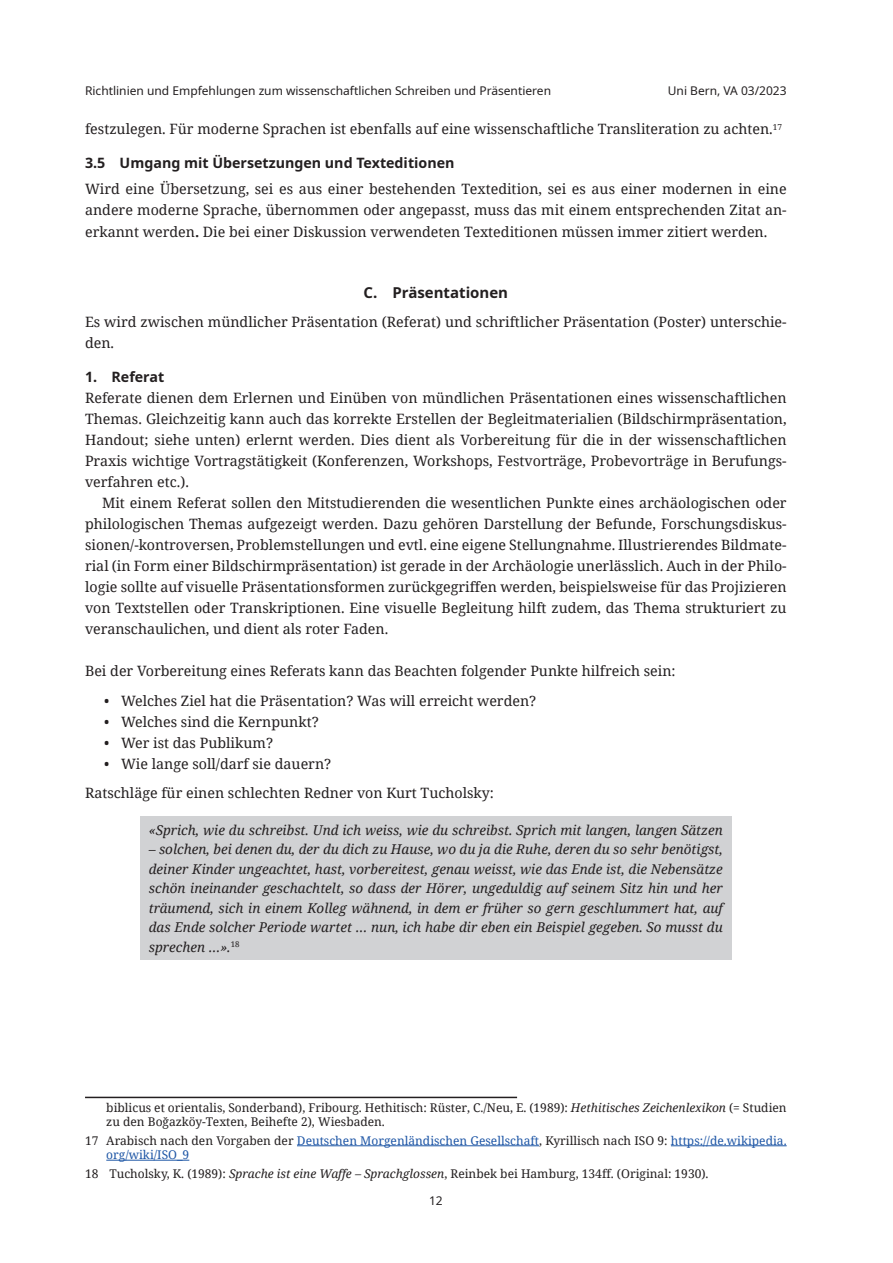
<style>
.page{position:relative;width:893px;height:1263px;background:#fff}
.page>*{position:absolute;margin:0;border:0;box-sizing:border-box;transform-origin:0 0}
.t1{font:700 15px "Noto Sans";color:#231f20}
.Text__ohne_Einzug{font:14.25px/21px "Noto Serif";color:#231f20}
.Text__mit_Einzug{font:14.25px/21px "Noto Serif";color:#231f20;text-align:justify}
.t2{font:700 14.25px "Noto Sans";color:#231f20}
.Zitat{font:italic 13.5px/19.5px "Noto Serif";color:#231f20;text-align:justify}
.Fussnote{font:12px/14.4px "Noto Serif";color:#231f20}
.Fussnote-2{font:12px/14.4px "Noto Serif";color:#1e56a6}
.t3{font:12px "Noto Sans";color:#231f20}
.s1{font-weight:700}
.s2{font-style:italic}
.s3{color:#231f20}
</style>
<div class="page">
<div style="left:140px;top:816px;width:591px;height:144px;background:#d1d2d4"></div>
<hr style="left:85px;top:1097px;width:432px;height:1px;background:#231f20">
<hr style="left:297px;top:1145px;width:242px;height:1px;background:#1e56a6">
<hr style="left:671px;top:1145px;width:116px;height:1px;background:#1e56a6">
<hr style="left:106px;top:1160px;width:83px;height:1px;background:#1e56a6">
<p class="t3" style="left:85px;top:82px;width:468px">Richtlinien und Empfehlungen zum wissenschaftlichen Schreiben und Präsentieren</p>
<p class="t3" style="left:668px;top:82px;width:120px">Uni Bern, VA 03/2023</p>
<p class="Text__ohne_Einzug" style="left:85px;top:118px;width:699px">festzulegen. Für moderne Sprachen ist ebenfalls auf eine wissenschaftliche Transliteration zu achten.<sup>17</sup></p>
<p class="t2" style="left:85px;top:153px;width:371px">3.5 Umgang mit Übersetzungen und Texteditionen</p>
<p class="Text__ohne_Einzug" style="left:85px;top:177px;width:703px">Wird eine Übersetzung, sei es aus einer bestehenden Textedition, sei es aus einer modernen in eine andere moderne Sprache, übernommen oder angepasst, muss das mit einem entsprechenden Zitat an-</p>
<p class="Text__ohne_Einzug" style="left:85px;top:221px;width:684px">erkannt werden<span class="s1">.</span> Die bei einer Diskussion verwendeten Texteditionen müssen immer zitiert werden.</p>
<p class="t1" style="left:364px;top:282px;width:146px">C. Präsentationen</p>
<p class="Text__ohne_Einzug" style="left:85px;top:311px;width:703px">Es wird zwischen mündlicher Präsentation (Referat) und schriftlicher Präsentation (Poster) unterschie&shy;den.</p>
<p class="t2" style="left:85px;top:367px;width:81px">1. Referat</p>
<p class="Text__ohne_Einzug" style="left:85px;top:387px;width:703px;text-align:justify">Referate dienen dem Erlernen und Einüben von mündlichen Präsentationen eines wissenschaftlichen Themas. Gleichzeitig kann auch das korrekte Erstellen der Begleitmaterialien (Bildschirmpräsentation, Handout; siehe unten) erlernt werden. Dies dient als Vorbereitung für die in der wissenschaftlichen Praxis wichtige Vortragstätigkeit (Konferenzen, Workshops, Festvorträge, Probevorträge in Berufungs&shy;verfahren etc.).</p>
<p class="Text__mit_Einzug" style="left:85px;top:492px;width:703px;text-indent:17px">Mit einem Referat sollen den Mitstudierenden die wesentlichen Punkte eines archäologischen oder philologischen Themas aufgezeigt werden. Dazu gehören Darstellung der Befunde, Forschungsdiskus&shy;sionen/-kontroversen, Problemstellungen und evtl. eine eigene Stellungnahme. Illustrierendes Bildmate&shy;rial (in Form einer Bildschirmpräsentation) ist gerade in der Archäologie unerlässlich. Auch in der Philo&shy;logie sollte auf visuelle Präsentationsformen zurückgegriffen werden, beispielsweise für das Projizieren von Textstellen oder Transkriptionen. Eine visuelle Begleitung hilft zudem, das Thema strukturiert zu veranschaulichen, und dient als roter Faden.</p>
<p class="Text__ohne_Einzug" style="left:85px;top:660px;width:592px">Bei der Vorbereitung eines Referats kann das Beachten folgender Punkte hilfreich sein:</p>
<p class="Text__mit_Einzug" style="left:104px;top:690px;width:434px">• Welches Ziel hat die Präsentation? Was will erreicht werden?</p>
<p class="Text__mit_Einzug" style="left:104px;top:711px;width:216px">• Welches sind die Kernpunkt?</p>
<p class="Text__mit_Einzug" style="left:104px;top:732px;width:171px">• Wer ist das Publikum?</p>
<p class="Text__mit_Einzug" style="left:104px;top:753px;width:229px">• Wie lange soll/darf sie dauern?</p>
<p class="Text__ohne_Einzug" style="left:85px;top:782px;width:410px">Ratschläge für einen schlechten Redner von Kurt Tucholsky:</p>
<p class="Zitat" style="left:149px;top:820px;width:576px">«Sprich, wie du schreibst. Und ich weiss, wie du schreibst. Sprich mit langen, langen Sätzen</p>
<p class="Zitat" style="left:149px;top:839px;width:575px">– solchen, bei denen du, der du dich zu Hause, wo du ja die Ruhe, deren du so sehr benötigst, deiner Kinder ungeachtet, hast, vorbereitest, genau weisst, wie das Ende ist, die Nebensätze schön ineinander geschachtelt, so dass der Hörer, ungeduldig auf seinem Sitz hin und her träumend, sich in einem Kolleg wähnend, in dem er früher so gern geschlummert hat, auf das Ende solcher Periode wartet … nun, ich habe dir eben ein Beispiel gegeben. So musst du sprechen …».<sup>18</sup></p>
<p class="Fussnote" style="left:106px;top:1100px;width:682px">biblicus et orientalis, Sonderband), Fribourg. Hethitisch: Rüster, C./Neu, E. (1989): <span class="s2">Hethitisches Zeichenlexikon</span> (= Studien zu den Boğazköy-Texten, Beihefte 2), Wiesbaden.</p>
<p class="Fussnote-2" style="left:106px;top:1133px;width:682px;text-indent:-21px"><span class="s3">17 Arabisch nach den Vorgaben der</span> Deutschen Morgenländischen Gesellschaft<span class="s3">, Kyrillisch nach ISO 9:</span> https://de.wikipedia. org/wiki/ISO_9</p>
<p class="Fussnote" style="left:85px;top:1166px;width:625px">18 Tucholsky, K. (1989): <span class="s2">Sprache ist eine Waffe – Sprachglossen</span>, Reinbek bei Hamburg, 134ff. (Original: 1930).</p>
<p class="t3" style="left:429px;top:1192px;width:15px">12</p>
</div>
